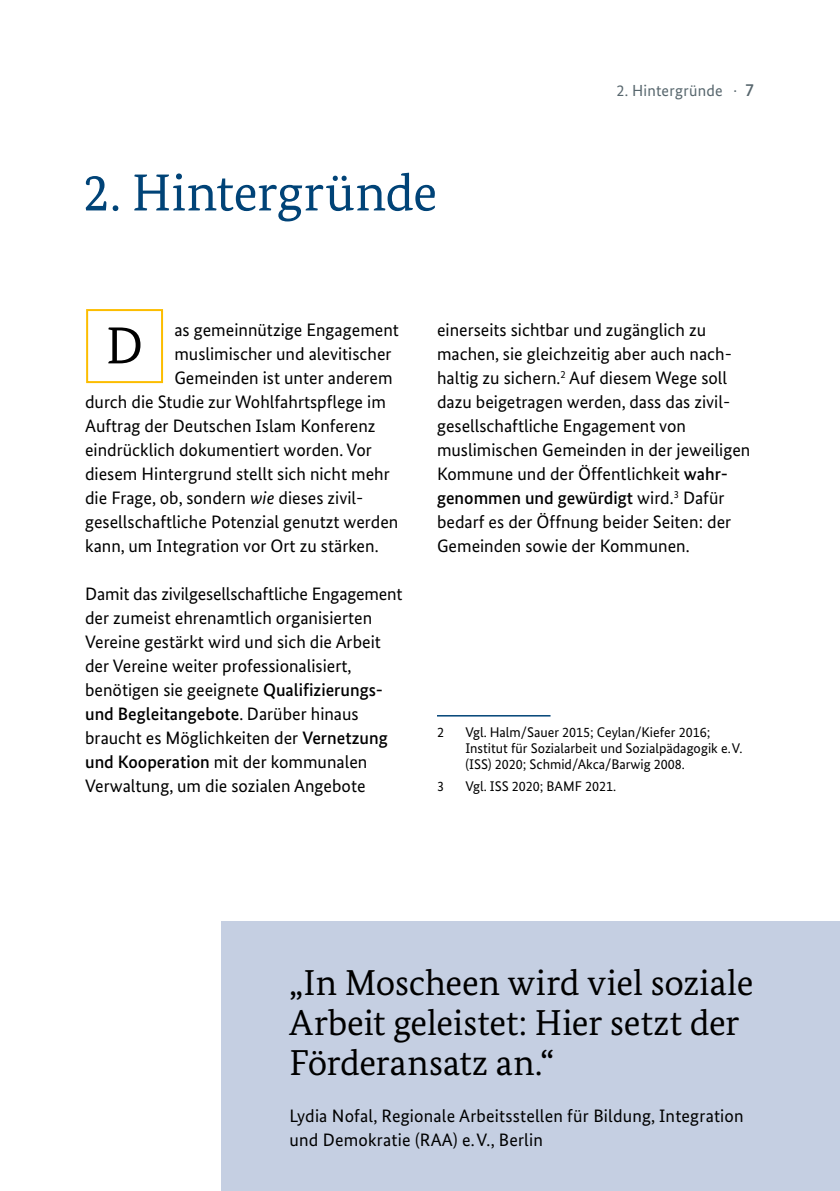
<style>
.page{position:relative;width:840px;height:1191px;background:#fff}
.page>*{position:absolute;margin:0;border:0;box-sizing:border-box;transform-origin:0 0}
.t1{font:52px "Bundes Serif";letter-spacing:-.005em;color:#004377}
.t2{font:52px "Bundes Serif";color:#000}
.t3{font:36px/40px "Bundes Serif";letter-spacing:-.005em;color:#000}
.t4{font:18px/24px "Bundes Sans";color:#000}
.t5{font:16px "Bundes Sans";letter-spacing:.015em;color:#57666d}
.t6{font:14px/16px "Bundes Sans";color:#000}
.s1{font-weight:500;font-size:18px}
.s2{font-style:italic}
.s3{font-weight:500}
</style>
<div class="page">
<hr style="left:437px;top:715px;width:113px;height:1px;background:#004377">
<div style="left:86px;top:309px;width:77px;height:74px;border:2px solid #fcbd00"></div>
<div style="left:221px;top:921px;width:618px;height:270px;background:#c5cfe2"></div>
<h1 class="t1" style="left:83px;top:161px;width:355px">2. Hintergründe</h1>
<p class="t5" style="left:616px;top:81px;width:139px">2. Hintergründe · <span class="s1">7</span></p>
<p class="t4" style="left:174px;top:318px;width:226px">as gemeinnützige Engagement</p>
<p class="t4" style="left:174px;top:342px;width:218px">muslimischer und alevitischer</p>
<p class="t4" style="left:174px;top:366px;width:219px">Gemeinden ist unter anderem</p>
<p class="t4" style="left:85px;top:390px;width:302px">durch die Studie zur Wohlfahrtspflege im</p>
<p class="t4" style="left:85px;top:414px;width:292px">Auftrag der Deutschen Islam Konferenz</p>
<p class="t4" style="left:85px;top:438px;width:288px">eindrücklich dokumentiert worden. Vor</p>
<p class="t4" style="left:85px;top:462px;width:306px">diesem Hintergrund stellt sich nicht mehr</p>
<p class="t4" style="left:85px;top:486px;width:277px">die Frage, ob, sondern <span class="s2">wie</span> dieses zivil-</p>
<p class="t4" style="left:85px;top:510px;width:314px">gesellschaftliche Potenzial genutzt werden</p>
<p class="t4" style="left:85px;top:534px;width:295px">kann, um Integration vor Ort zu stärken.</p>
<p class="t4" style="left:85px;top:582px;width:319px">Damit das zivilgesellschaftliche Engagement der zumeist ehrenamtlich organisierten Vereine gestärkt wird und sich die Arbeit der Vereine weiter professionalisiert, benötigen sie geeignete <span class="s3">Qualifizierungs&shy;und Begleitangebote</span>. Darüber hinaus braucht es Möglichkeiten der <span class="s3">Vernetzung und Kooperation</span> mit der kommunalen Verwaltung, um die sozialen Angebote</p>
<p class="t2" style="left:106px;top:314px;width:39px">D</p>
<p class="t4" style="left:437px;top:318px;width:315px">einerseits sichtbar und zugänglich zu machen, sie gleichzeitig aber auch nach&shy;haltig zu sichern.<sup>2</sup> Auf diesem Wege soll dazu beigetragen werden, dass das zivil&shy;gesellschaftliche Engagement von muslimischen Gemeinden in der jeweiligen Kommune und der Öffentlichkeit <span class="s3">wahr&shy;genommen und gewürdigt</span> wird.<sup>3</sup> Dafür bedarf es der Öffnung beider Seiten: der Gemeinden sowie der Kommunen.</p>
<p class="t6" style="left:437px;top:724px;width:8px">2</p>
<p class="t6" style="left:465px;top:724px;width:278px">Vgl. Halm/Sauer 2015; Ceylan/Kiefer 2016;<br>Institut für Sozialarbeit und Sozialpädagogik e.V. (ISS) 2020; Schmid/Akca/Barwig 2008.</p>
<p class="t6" style="left:437px;top:778px;width:8px">3</p>
<p class="t6" style="left:465px;top:778px;width:152px">Vgl. ISS 2020; BAMF 2021.</p>
<p class="t3" style="left:289px;top:962px;width:465px">„In Moscheen wird viel soziale<br>Arbeit geleistet: Hier setzt der<br>Förderansatz an.“</p>
<p class="t4" style="left:289px;top:1103px;width:455px">Lydia Nofal, Regionale Arbeitsstellen für Bildung, Integration und Demokratie (RAA) e.V., Berlin</p>
</div>
